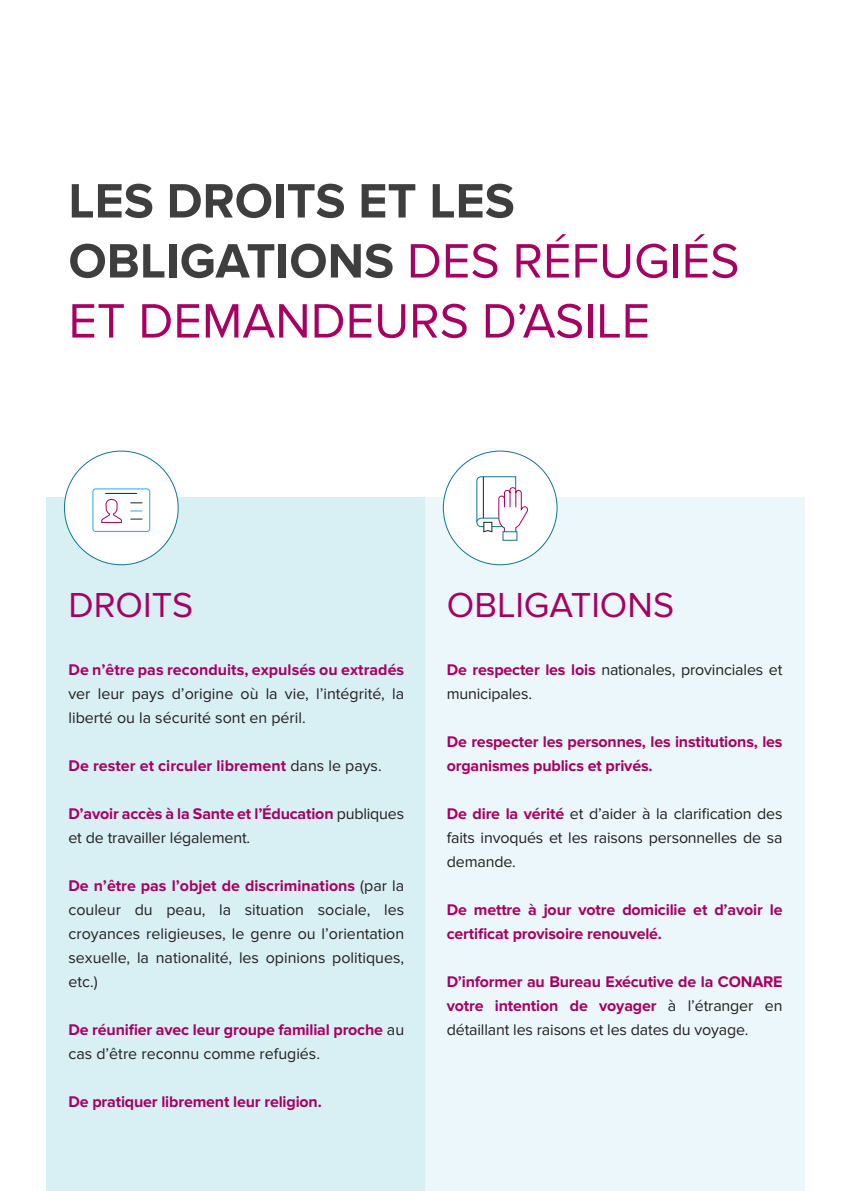
<style>
.page{position:relative;width:851px;height:1191px;background:#fff}
.page>*{position:absolute;margin:0;border:0;box-sizing:border-box;transform-origin:0 0}
.t1{font:50px/60px "Proxima Nova";color:#a70063}
.t2{font:36px "Proxima Nova";color:#a70063}
.t3{font:16px/24px "Proxima Nova";letter-spacing:-.01em;color:#231f20}
.t4{font:700 16px/24px "Proxima Nova";letter-spacing:-.01em;color:#a70063}
.s1{font-weight:700;color:#3e3e3f}
.s2{font-weight:400;color:#231f20}
.s3{font-weight:700;color:#a70063}
</style>
<div class="page">
<hr style="left:850px;top:0;width:1px;height:1191px;background:#9dd7e6">
<div style="left:46px;top:497px;width:379px;height:694px;background:#d8eff4"></div>
<div style="left:425px;top:497px;width:379px;height:694px;background:#ebf7fa"></div>
<div style="left:443px;top:451px;width:114px;height:114px;background:#fff;border-radius:50%"></div>
<div style="left:502px;top:531px;width:15px;height:10px;border:1px solid #0f7791"></div>
<svg style="left:476px;top:476px;width:52px;height:57px"></svg>
<hr style="left:483px;top:477px;width:1px;height:41px;background:#231f20">
<div style="left:64px;top:451px;width:114px;height:114px;background:#fff;border-radius:50%"></div>
<div style="left:92px;top:488px;width:58px;height:44px;border:1px solid #29abe2;border-radius:3px"></div>
<svg style="left:101px;top:499px;width:21px;height:24px"></svg>
<hr style="left:106px;top:493px;width:31px;height:1px;background:#231f20">
<h1 class="t1" style="left:68px;top:172px;width:672px"><span class="s1">LES DROITS ET LES<br>OBLIGATIONS</span> DES RÉFUGIÉS<br>ET DEMANDEURS D’ASILE</h1>
<h2 class="t2" style="left:68px;top:585px;width:126px">DROITS</h2>
<p class="t4" style="left:68px;top:658px;width:337px">De n’être pas reconduits, expulsés ou extradés</p>
<p class="t3" style="left:68px;top:682px;width:337px">ver leur pays d’origine où la vie, l’intégrité, la liberté ou la sécurité sont en péril.</p>
<p class="t4" style="left:68px;top:754px;width:315px">De rester et circuler librement <span class="s2">dans le pays.</span></p>
<p class="t3" style="left:68px;top:802px;width:337px"><span class="s3">D’avoir accès à la Sante et l’Éducation</span> publiques et de travailler légalement.</p>
<p class="t3" style="left:68px;top:874px;width:337px;text-align:justify"><span class="s3">De n’être pas l’objet de discriminations</span> (par la couleur du peau, la situation sociale, les croyances religieuses, le genre ou l’orientation sexuelle, la nationalité, les opinions politiques, etc.)</p>
<p class="t4" style="left:68px;top:1018px;width:337px">De réunifier avec leur groupe familial proche <span class="s2">au cas d’être reconnu comme refugiés.</span></p>
<p class="t4" style="left:68px;top:1090px;width:255px">De pratiquer librement leur religion.</p>
<h2 class="t2" style="left:446px;top:585px;width:229px">OBLIGATIONS</h2>
<p class="t3" style="left:446px;top:658px;width:337px"><span class="s3">De respecter les lois</span> nationales, provinciales et municipales.</p>
<p class="t4" style="left:446px;top:730px;width:337px">De respecter les personnes, les institutions, les organismes publics et privés.</p>
<p class="t3" style="left:446px;top:802px;width:337px;text-align:justify"><span class="s3">De dire la vérité</span> et d’aider à la clarification des faits invoqués et les raisons personnelles de sa demande.</p>
<p class="t4" style="left:446px;top:898px;width:337px">De mettre à jour votre domicilie et d’avoir le certificat provisoire renouvelé.</p>
<p class="t4" style="left:446px;top:970px;width:337px;text-align:justify">D’informer au Bureau Exécutive de la CONARE votre intention de voyager <span class="s2">à l’étranger en détaillant les raisons et les dates du voyage.</span></p>
</div>
